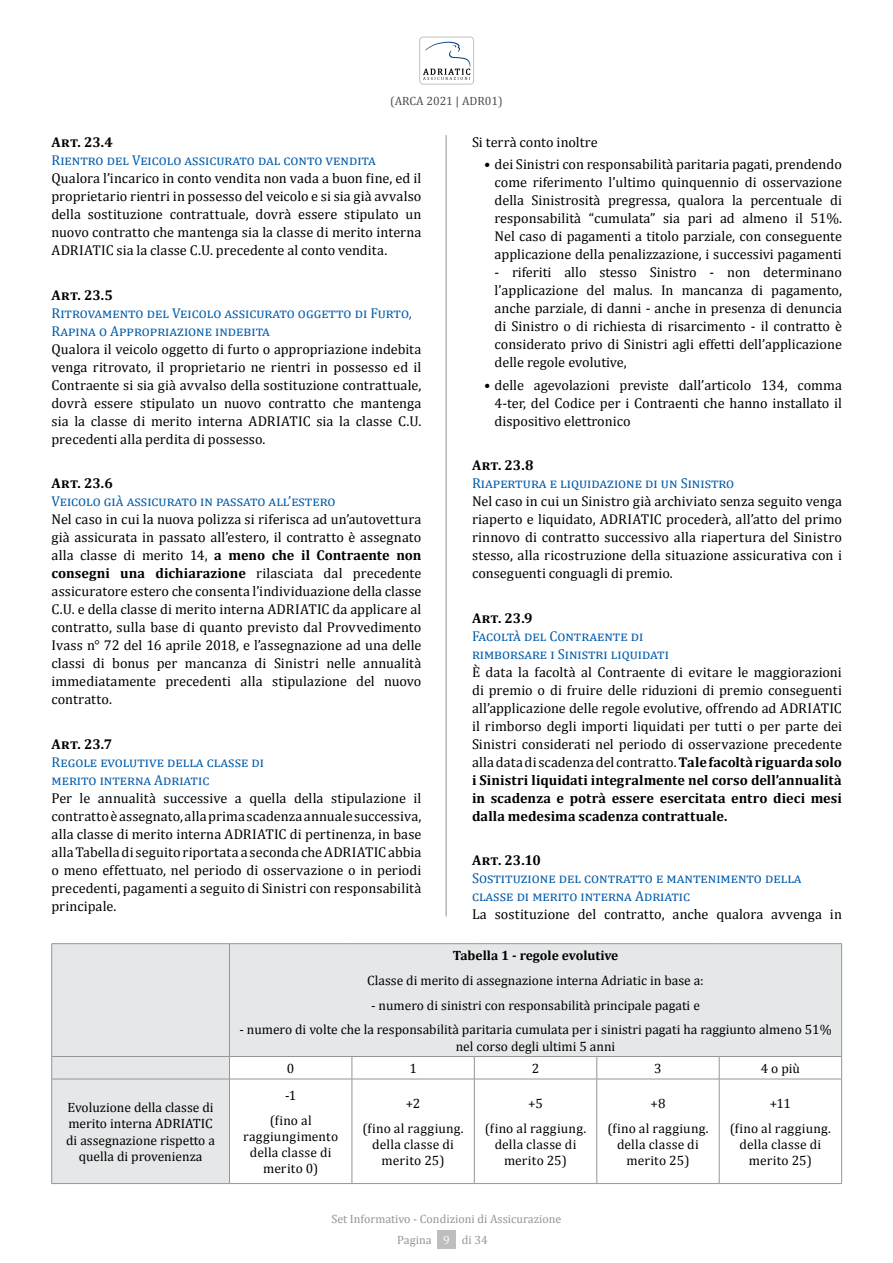
<style>
.page{position:relative;width:893px;height:1263px;background:#fff}
.page>*{position:absolute;margin:0;border:0;box-sizing:border-box;transform-origin:0 0}
.t1{font:14.25px/18px "Cambria";color:#000;text-align:justify}
.t2{font:14.25px/18px "Cambria";letter-spacing:.05em;color:#005baa}
.t3{font:700 14.25px "Cambria";letter-spacing:.035em;color:#000}
.t4{font:14.25px/18px "Cambria";letter-spacing:.03em;color:#005baa}
.t5{font:13.5px/16.2px "Cambria";color:#000;text-align:center}
.t6{font:13.5px/24.8px "Cambria";letter-spacing:.025em;color:#000;text-align:center}
.t7{font:700 13.5px "Cambria";color:#000}
.t8{font:13.5px/24.8px "Cambria";letter-spacing:.02em;color:#000;text-align:center}
.t9{font:12px "Cambria";color:#939598}
.t10{font:12px "Cambria";color:#4d4d4f}
.s1{font-weight:700}
.s2{color:#fff}
</style>
<div class="page">
<svg style="left:419px;top:37px;width:55px;height:48px"></svg>
<div style="left:437px;top:1230px;width:19px;height:19px;background:#bcbec0"></div>
<div style="left:52px;top:944px;width:789px;height:112px;background:#e6e7e8"></div>
<hr style="left:52px;top:943px;width:177px;height:1px;background:#939598">
<hr style="left:51px;top:944px;width:1px;height:112px;background:#939598">
<hr style="left:229px;top:943px;width:123px;height:1px;background:#939598">
<hr style="left:229px;top:944px;width:1px;height:112px;background:#939598">
<hr style="left:352px;top:943px;width:122px;height:1px;background:#939598">
<hr style="left:474px;top:943px;width:123px;height:1px;background:#939598">
<hr style="left:597px;top:943px;width:122px;height:1px;background:#939598">
<hr style="left:719px;top:943px;width:123px;height:1px;background:#939598">
<hr style="left:841px;top:944px;width:1px;height:112px;background:#939598">
<hr style="left:229px;top:1056px;width:123px;height:1px;background:#939598">
<div style="left:51px;top:1056px;width:179px;height:127px;background:#e6e7e8"></div>
<hr style="left:352px;top:1056px;width:122px;height:1px;background:#939598">
<svg style="left:352px;top:1057px;width:1px;height:22px"></svg>
<hr style="left:474px;top:1056px;width:123px;height:1px;background:#939598">
<svg style="left:474px;top:1057px;width:1px;height:22px"></svg>
<hr style="left:597px;top:1056px;width:122px;height:1px;background:#939598">
<svg style="left:596px;top:1057px;width:1px;height:22px"></svg>
<hr style="left:719px;top:1056px;width:123px;height:1px;background:#939598">
<svg style="left:719px;top:1057px;width:1px;height:22px"></svg>
<svg style="left:841px;top:1057px;width:1px;height:22px"></svg>
<hr style="left:52px;top:1079px;width:177px;height:1px;background:#939598">
<hr style="left:51px;top:1079px;width:1px;height:104px;background:#939598">
<hr style="left:229px;top:1079px;width:123px;height:1px;background:#939598">
<hr style="left:229px;top:1079px;width:1px;height:104px;background:#939598">
<hr style="left:352px;top:1079px;width:122px;height:1px;background:#939598">
<hr style="left:352px;top:1079px;width:1px;height:104px;background:#939598">
<hr style="left:474px;top:1079px;width:123px;height:1px;background:#939598">
<hr style="left:474px;top:1079px;width:1px;height:104px;background:#939598">
<hr style="left:597px;top:1079px;width:122px;height:1px;background:#939598">
<hr style="left:596px;top:1079px;width:1px;height:104px;background:#939598">
<hr style="left:719px;top:1079px;width:123px;height:1px;background:#939598">
<hr style="left:719px;top:1079px;width:1px;height:104px;background:#939598">
<hr style="left:841px;top:1079px;width:1px;height:104px;background:#939598">
<hr style="left:52px;top:1183px;width:177px;height:1px;background:#939598">
<hr style="left:229px;top:1183px;width:123px;height:1px;background:#939598">
<hr style="left:352px;top:1183px;width:122px;height:1px;background:#939598">
<hr style="left:474px;top:1183px;width:123px;height:1px;background:#939598">
<hr style="left:597px;top:1183px;width:122px;height:1px;background:#939598">
<hr style="left:719px;top:1183px;width:123px;height:1px;background:#939598">
<hr style="left:446px;top:135px;width:1px;height:781px;background:#939598">
<p class="t10" style="left:390px;top:94px;width:114px">(ARCA 2021 | ADR01)</p>
<p class="t3" style="left:52px;top:134px;width:63px">Art. 23.4</p>
<p class="t2" style="left:52px;top:151px;width:325px">Rientro del Veicolo assicurato dal conto vendita</p>
<p class="t1" style="left:52px;top:169px;width:371px">Qualora l’incarico in conto vendita non vada a buon fine, ed il proprietario rientri in possesso del veicolo e si sia già avvalso della sostituzione contrattuale, dovrà essere stipulato un nuovo contratto che mantenga sia la classe di merito interna ADRIATIC sia la classe C.U. precedente al conto vendita.</p>
<p class="t3" style="left:52px;top:286px;width:63px">Art. 23.5</p>
<p class="t2" style="left:52px;top:304px;width:362px">Ritrovamento del Veicolo assicurato oggetto di Furto,<br>Rapina o Appropriazione indebita</p>
<p class="t1" style="left:52px;top:340px;width:371px">Qualora il veicolo oggetto di furto o appropriazione indebita venga ritrovato, il proprietario ne rientri in possesso ed il Contraente si sia già avvalso della sostituzione contrattuale, dovrà essere stipulato un nuovo contratto che mantenga sia la classe di merito interna ADRIATIC sia la classe C.U. precedenti alla perdita di possesso.</p>
<p class="t3" style="left:52px;top:475px;width:63px">Art. 23.6</p>
<p class="t2" style="left:52px;top:492px;width:285px">Veicolo già assicurato in passato all’estero</p>
<p class="t1" style="left:52px;top:510px;width:371px">Nel caso in cui la nuova polizza si riferisca ad un’autovettura già assicurata in passato all’estero, il contratto è assegnato alla classe di merito 14, <span class="s1">a meno che il Contraente non consegni una dichiarazione</span> rilasciata dal precedente assicuratore estero che consenta l’individuazione della classe C.U. e della classe di merito interna ADRIATIC da applicare al contratto, sulla base di quanto previsto dal Provvedimento Ivass n° 72 del 16 aprile 2018, e l’assegnazione ad una delle classi di bonus per mancanza di Sinistri nelle annualità immediatamente precedenti alla stipulazione del nuovo contratto.</p>
<p class="t3" style="left:52px;top:735px;width:62px">Art. 23.7</p>
<p class="t4" style="left:52px;top:753px;width:214px">Regole evolutive della classe di merito interna Adriatic</p>
<p class="t1" style="left:52px;top:789px;width:371px">Per le annualità successive a quella della stipulazione il contratto è assegnato, alla prima scadenza annuale successiva, alla classe di merito interna ADRIATIC di pertinenza, in base alla Tabella di seguito riportata a seconda che ADRIATIC abbia o meno effettuato, nel periodo di osservazione o in periodi precedenti, pagamenti a seguito di Sinistri con responsabilità principale.</p>
<p class="t1" style="left:472px;top:133px;width:127px">Si terrà conto inoltre</p>
<p class="t1" style="left:494px;top:155px;width:349px;text-indent:-11px">• dei Sinistri con responsabilità paritaria pagati, prendendo come riferimento l’ultimo quinquennio di osservazione della Sinistrosità pregressa, qualora la percentuale di responsabilità “cumulata” sia pari ad almeno il 51%.<br>Nel caso di pagamenti a titolo parziale, con conseguente applicazione della penalizzazione, i successivi pagamenti</p>
<p class="t1" style="left:494px;top:263px;width:349px">- riferiti allo stesso Sinistro - non determinano l’applicazione del malus. In mancanza di pagamento, anche parziale, di danni - anche in presenza di denuncia di Sinistro o di richiesta di risarcimento - il contratto è considerato privo di Sinistri agli effetti dell’applicazione delle regole evolutive,</p>
<p class="t1" style="left:494px;top:376px;width:349px;text-indent:-11px">• delle agevolazioni previste dall’articolo 134, comma 4-ter, del Codice per i Contraenti che hanno installato il dispositivo elettronico</p>
<p class="t3" style="left:472px;top:457px;width:63px">Art. 23.8</p>
<p class="t2" style="left:472px;top:474px;width:264px">Riapertura e liquidazione di un Sinistro</p>
<p class="t1" style="left:472px;top:492px;width:371px">Nel caso in cui un Sinistro già archiviato senza seguito venga riaperto e liquidato, ADRIATIC procederà, all’atto del primo rinnovo di contratto successivo alla riapertura del Sinistro stesso, alla ricostruzione della situazione assicurativa con i conseguenti conguagli di premio.</p>
<p class="t3" style="left:472px;top:609px;width:62px">Art. 23.9</p>
<p class="t2" style="left:472px;top:627px;width:198px">Facoltà del Contraente di rimborsare i Sinistri liquidati</p>
<p class="t1" style="left:472px;top:663px;width:371px">È data la facoltà al Contraente di evitare le maggiorazioni di premio o di fruire delle riduzioni di premio conseguenti all’applicazione delle regole evolutive, offrendo ad ADRIATIC il rimborso degli importi liquidati per tutti o per parte dei Sinistri considerati nel periodo di osservazione precedente alla data di scadenza del contratto. <span class="s1">Tale facoltà riguarda solo i Sinistri liquidati integralmente nel corso dell’annualità in scadenza e potrà essere esercitata entro dieci mesi dalla medesima scadenza contrattuale.</span></p>
<p class="t3" style="left:472px;top:851px;width:70px">Art. 23.10</p>
<p class="t2" style="left:472px;top:869px;width:330px">Sostituzione del contratto e mantenimento della classe di merito interna Adriatic</p>
<p class="t1" style="left:472px;top:905px;width:371px">La sostituzione del contratto, anche qualora avvenga in</p>
<p class="t5" style="left:66px;top:1099px;width:150px">Evoluzione della classe di merito interna ADRIATIC di assegnazione rispetto a quella di provenienza</p>
<p class="t7" style="left:453px;top:947px;width:167px">Tabella 1 - regole evolutive</p>
<p class="t5" style="left:367px;top:972px;width:338px">Classe di merito di assegnazione interna Adriatic in base a:</p>
<p class="t5" style="left:371px;top:997px;width:330px">- numero di sinistri con responsabilità principale pagati e</p>
<p class="t5" style="left:239px;top:1021px;width:594px">- numero di volte che la responsabilità paritaria cumulata per i sinistri pagati ha raggiunto almeno 51% nel corso degli ultimi 5 anni</p>
<p class="t5" style="left:287px;top:1060px;width:9px">0</p>
<p class="t5" style="left:409px;top:1060px;width:9px">1</p>
<p class="t5" style="left:532px;top:1060px;width:9px">2</p>
<p class="t5" style="left:654px;top:1060px;width:9px">3</p>
<p class="t5" style="left:761px;top:1060px;width:41px">4 o più</p>
<p class="t5" style="left:270px;top:1083px;width:44px;line-height:24.8px">-1 (fino al</p>
<p class="t5" style="left:243px;top:1128px;width:97px">raggiungimento della classe di merito 0)</p>
<p class="t6" style="left:363px;top:1091px;width:103px">+2<br>(fino al raggiung.</p>
<p class="t5" style="left:372px;top:1136px;width:83px">della classe di merito 25)</p>
<p class="t6" style="left:485px;top:1091px;width:103px">+5<br>(fino al raggiung.</p>
<p class="t5" style="left:495px;top:1136px;width:83px">della classe di merito 25)</p>
<p class="t9" style="left:331px;top:1212px;width:232px">Set Informativo - Condizioni di Assicurazione</p>
<p class="t9" style="left:397px;top:1232px;width:92px">Pagina <span class="s2">9</span> di 34</p>
<p class="t6" style="left:607px;top:1091px;width:103px">+8<br>(fino al raggiung.</p>
<p class="t5" style="left:617px;top:1136px;width:83px">della classe di merito 25)</p>
<p class="t8" style="left:730px;top:1091px;width:103px">+11<br>(fino al raggiung.</p>
<p class="t5" style="left:739px;top:1136px;width:83px">della classe di merito 25)</p>
</div>
